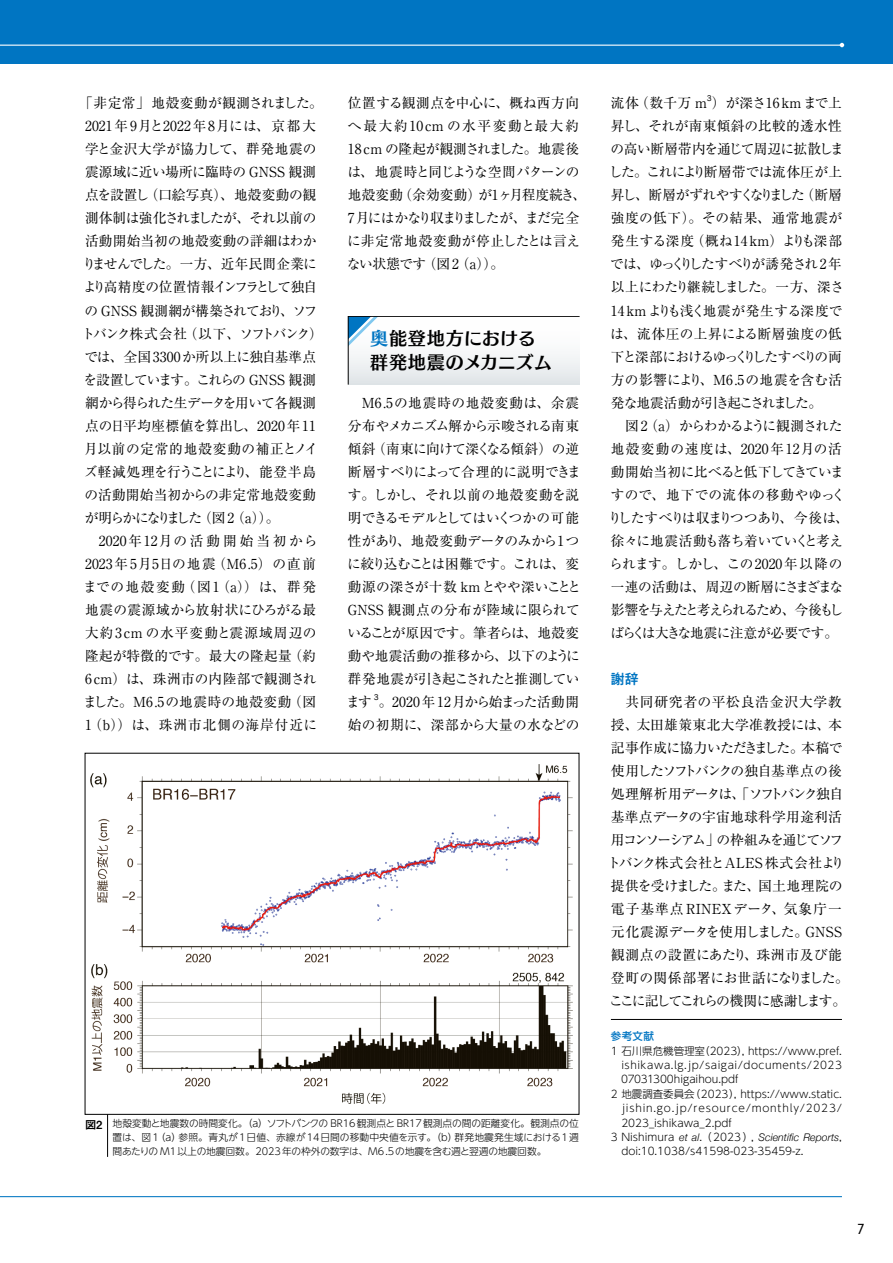
<style>
.page{position:relative;width:893px;height:1263px;background:#fff}
.page>*{position:absolute;margin:0;border:0;box-sizing:border-box;transform-origin:0 0}
.t1{font:18px/24px "Skip Std B";letter-spacing:.02em;color:#000}
.t2{font:13.8px/23px "Ryumin Pro";letter-spacing:-.005em;color:#000}
.t3{font:13.8px "P Shuei N Go Gin Std N B";color:#0075c2}
.t4{font:13.8px "Geometric 706 BT Medium B";color:#000}
.t5{font:300 10.5px "UD Shin Go NT Pro";color:#000}
.t6{font:italic 300 10.5px "Helvetica Neue";letter-spacing:.005em;color:#000}
.t7{font:300 10.5px "UD Shin Go NT Pro";letter-spacing:.05em;color:#000}
.t8{font:300 10.5px "UD Shin Go NT Pro";letter-spacing:.075em;color:#000}
.t9{font:500 10.5px "UD Shin Go NT Pro";color:#0075c2}
.t10{font:300 9.75px/13.8px "UD Shin Go NT Pro";letter-spacing:-.015em;color:#000;text-align:justify}
.t11{font:8.1px "Cezanne Pro M";color:#000}
.s1{font-family:"UD Shin Go NT Pro";font-style:normal}
.s2{color:#0075c2}
.s3{font-family:"Midashi Go Pro MB31";font-weight:400;font-size:11.25px}
</style>
<div class="page">
<div style="left:0;top:0;width:893px;height:63px;background:#0075c2"></div>
<hr style="left:0;top:1196px;width:842px;height:1px;background:#0075c2">
<svg style="left:0;top:42px;width:843px;height:22px"></svg>
<svg style="left:840px;top:43px;width:4px;height:4px"></svg>
<svg style="left:348px;top:316px;width:231px;height:69px"></svg>
<hr style="left:611px;top:1019px;width:231px;height:1px;background:#000">
<img style="left:90px;top:764px;width:483px;height:340px">
<hr style="left:107px;top:1114px;width:1px;height:43px;background:#000">
<p class="t11" style="left:707px;top:93px;width:6px">3</p>
<p class="t2" style="left:608px;top:114px;width:242px">昇し、それが南東傾斜の比較的透水性の高い断層帯内を通じて周辺に拡散しました。これにより断層帯では流体圧が上昇し、断層がずれやすくなりました（断層強度の低下）。その結果、通常地震が発生する深度（概ね14 km）よりも深部では、ゆっくりしたすべりが誘発され 2 年以上にわたり継続しました。一方、深さ<br>14 kmよりも浅く地震が発生する深度では、流体圧の上昇による断層強度の低下と深部におけるゆっくりしたすべりの両方の影響により、M6 .5の地震を含む活発な地震活動が引き起こされました。<br>　図 2（a）からわかるように観測された地殻変動の速度は、2020年12月の活動開始当初に比べると低下してきていますので、地下での流体の移動やゆっくりしたすべりは収まりつつあり、今後は、徐々に地震活動も落ち着いていくと考えられます。しかし、この2020年以降の一連の活動は、周辺の断層にさまざまな影響を与えたと考えられるため、今後もしばらくは大きな地震に注意が必要です。</p>
<p class="t3" style="left:611px;top:669px;width:29px">謝辞</p>
<p class="t2" style="left:607px;top:689px;width:243px">　共同研究者の平松良浩金沢大学教授、太田雄策東北大学准教授には、本記事作成に協力いただきました。本稿で使用したソフトバンクの独自基準点の後処理解析用データは、「ソフトバンク独自基準点データの宇宙地球科学用途利活用コンソーシアム」の枠組みを通じてソフトバンク株式会社とALES株式会社より提供を受けました。また、国土地理院の電子基準点RINEXデータ、気象庁一元化震源データを使用しました。GNSS観測点の設置にあたり、珠洲市及び能登町の関係部署にお世話になりました。ここに記してこれらの機関に感謝します。</p>
<p class="t9" style="left:611px;top:1027px;width:45px">参考文献</p>
<p class="t5" style="left:611px;top:1042px;width:233px">1 石川県危機管理室（2023）, https://www.pref.</p>
<p class="t7" style="left:621px;top:1056px;width:222px">ishikawa.lg.jp/saigai/documents/2023</p>
<p class="t5" style="left:621px;top:1071px;width:119px">07031300higaihou.pdf</p>
<p class="t5" style="left:611px;top:1085px;width:233px">2 地震調査委員会（2023），https://www.static.</p>
<p class="t8" style="left:621px;top:1100px;width:222px">jishin.go.jp/resource/monthly/2023/</p>
<p class="t5" style="left:621px;top:1114px;width:112px">2023_ishikawa_2.pdf</p>
<p class="t6" style="left:611px;top:1129px;width:233px"><span class="s1">3 Nishimura</span> et al<span class="s1">.（2023）,</span> Scientific Reports<span class="s1">,</span></p>
<p class="t5" style="left:621px;top:1143px;width:184px">doi:10.1038/s41598-023-35459-z.</p>
<p class="t2" style="left:79px;top:91px;width:245px">「非定常」地殻変動が観測されました。<br>2021年 9月と2022年 8月には、京都大学と金沢大学が協力して、群発地震の震源域に近い場所に臨時の GNSS 観測点を設置し（口絵写真）、地殻変動の観測体制は強化されましたが、それ以前の活動開始当初の地殻変動の詳細はわかりませんでした。一方、近年民間企業により高精度の位置情報インフラとして独自の GNSS 観測網が構築されており、ソフトバンク株式会社（以下、ソフトバンク）では、全国 3300か所以上に独自基準点を設置しています。これらの GNSS 観測網から得られた生データを用いて各観測点の日平均座標値を算出し、2020年 11月以前の定常的地殻変動の補正とノイズ軽減処理を行うことにより、能登半島の活動開始当初からの非定常地殻変動が明らかになりました（図 2（a））。<br>　2020年12月の活動開始当初から<br>2023年 5月5日の地震（M6 .5）の直前までの地殻変動（図1（a））は、群発地震の震源域から放射状にひろがる最大約3cm の水平変動と震源域周辺の隆起が特徴的です。最大の隆起量（約<br>6 cm）は、珠洲市の内陸部で観測されました。M6 .5の地震時の地殻変動（図<br>1（b））は、珠洲市北側の海岸付近に</p>
<p class="t2" style="left:611px;top:91px;width:233px">流体（数千万 m ）が深さ16 kmまで上</p>
<p class="t2" style="left:347px;top:91px;width:241px">位置する観測点を中心に、概ね西方向へ最大約10cm の水平変動と最大約<br>18 cm の隆起が観測されました。地震後は、地震時と同じような空間パターンの地殻変動（余効変動）が1ヶ月程度続き、<br>7月にはかなり収まりましたが、まだ完全に非定常地殻変動が停止したとは言えない状態です（図 2（a））。</p>
<h1 class="t1" style="left:370px;top:325px;width:183px"><span class="s2">奥</span>能登地方における群発地震のメカニズム</h1>
<p class="t2" style="left:346px;top:390px;width:237px">　M6.5の地震時の地殻変動は、余震分布やメカニズム解から示唆される南東傾斜（南東に向けて深くなる傾斜）の逆断層すべりによって合理的に説明できます。しかし、それ以前の地殻変動を説明できるモデルとしてはいくつかの可能性があり、地殻変動データのみから1つに絞り込むことは困難です。これは、変動源の深さが十数 kmとやや深いことと<br>GNSS 観測点の分布が陸域に限られていることが原因です。筆者らは、地殻変動や地震活動の推移から、以下のように群発地震が引き起こされたと推測しています</p>
<p class="t11" style="left:374px;top:692px;width:6px">3</p>
<p class="t2" style="left:348px;top:689px;width:233px;text-align:right">。2020年 12月から始まった活動開<br>始の初期に、深部から大量の水などの</p>
<p class="t10" style="left:113px;top:1116px;width:468px;text-indent:-28px"><span class="s3">図2</span> 地殻変動と地震数の時間変化。（a）ソフトバンクの BR16観測点と BR17観測点の間の距離変化。観測点の位置は、図1（a）参照。青丸が1日値、赤線が14日間の移動中央値を示す。（b）群発地震発生域における1週間あたりの M1以上の地震回数。2023年の枠外の数字は、M6.5の地震を含む週と翌週の地震回数。</p>
<p class="t4" style="left:857px;top:1219px;width:9px">7</p>
</div>
